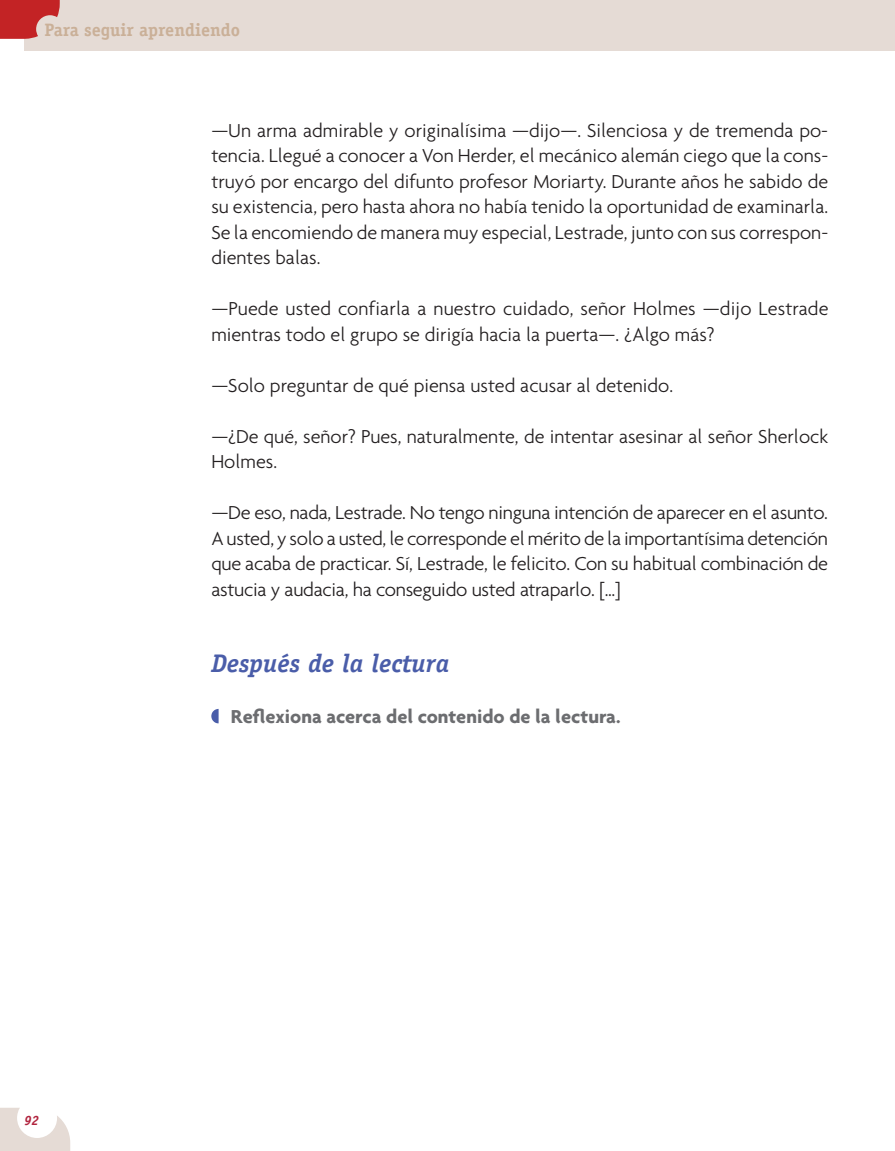
<style>
.page{position:relative;width:895px;height:1151px;background:#fff}
.page>*{position:absolute;margin:0;border:0;box-sizing:border-box;transform-origin:0 0}
.t1{font:italic 700 25.5px "Officina Serif";color:#4a5da9}
.t2{font:300 20.25px/25.5px "Agenda";color:#231f20;text-align:justify}
.t3{font:700 20.25px "Agenda";color:#6c6d70}
.t4{font:700 18px "Officina Serif";color:#cab098}
.t5{font:italic 700 13.5px "Officina Serif";color:#b1243e}
</style>
<div class="page">
<div style="left:25px;top:0;width:869px;height:51px;background:#e5dbd5"></div>
<svg style="left:211px;top:709px;width:7px;height:14px"></svg>
<svg style="left:0;top:0;width:60px;height:39px"></svg>
<svg style="left:0;top:1107px;width:70px;height:44px"></svg>
<p class="t4" style="left:45px;top:18px;width:197px">Para seguir aprendiendo</p>
<p class="t2" style="left:211px;top:117px;width:618px">—Un arma admirable y originalísima —dijo—. Silenciosa y de tremenda po&shy;tencia. Llegué a conocer a Von Herder, el mecánico alemán ciego que la cons&shy;truyó por encargo del difunto profesor Moriarty. Durante años he sabido de su existencia, pero hasta ahora no había tenido la oportunidad de examinarla.<br>Se la encomiendo de manera muy especial, Lestrade, junto con sus correspon&shy;dientes balas.</p>
<p class="t2" style="left:211px;top:296px;width:618px">—Puede usted confiarla a nuestro cuidado, señor Holmes —dijo Lestrade mientras todo el grupo se dirigía hacia la puerta—. ¿Algo más?</p>
<p class="t2" style="left:211px;top:372px;width:463px">—Solo preguntar de qué piensa usted acusar al detenido.</p>
<p class="t2" style="left:211px;top:423px;width:618px">—¿De qué, señor? Pues, naturalmente, de intentar asesinar al señor Sherlock<br>Holmes.</p>
<p class="t2" style="left:211px;top:500px;width:618px">—De eso, nada, Lestrade. No tengo ninguna intención de aparecer en el asunto.<br>A usted, y solo a usted, le corresponde el mérito de la importantísima detención que acaba de practicar. Sí, Lestrade, le felicito. Con su habitual combinación de astucia y audacia, ha conseguido usted atraparlo. […]</p>
<p class="t5" style="left:24px;top:1112px;width:16px">92</p>
<p class="t1" style="left:211px;top:648px;width:239px">Después de la lectura</p>
<p class="t3" style="left:231px;top:704px;width:391px">Reflexiona acerca del contenido de la lectura.</p>
</div>
